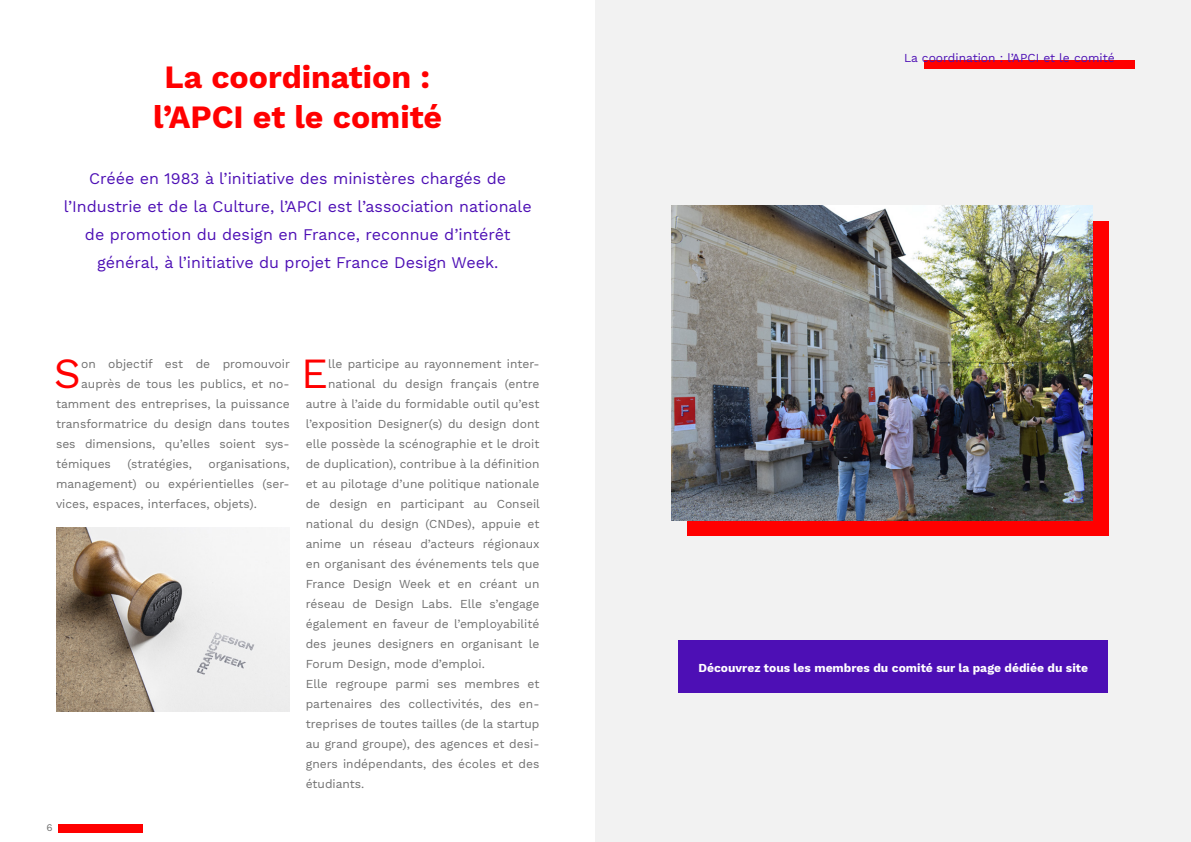
<style>
.page{position:relative;width:1191px;height:842px;background:#fff}
.page>*{position:absolute;margin:0;border:0;box-sizing:border-box;transform-origin:0 0}
.t1{font:42.3px "Work Sans";color:#f00}
.t2{font:700 32px/40px "Work Sans";color:#f00;text-align:center}
.t3{font:16px/28px "Work Sans";color:#4d0fb5;text-align:center}
.t4{font:12px/20px "Work Sans";color:#6f6f6f;text-align:justify}
.t5{font:700 12px "Work Sans";color:#fff}
.t6{font:12px "Work Sans";color:#4d0fb5}
.t7{font:10px "Work Sans";color:#6f6f6f}
</style>
<div class="page">
<div style="left:58px;top:824px;width:85px;height:8px;background:#f00"></div>
<div style="left:595px;top:0;width:596px;height:842px;background:#f2f2f2"></div>
<img style="left:56px;top:527px;width:234px;height:184px">
<div style="left:678px;top:640px;width:430px;height:52px;background:#4d0fb5"></div>
<div style="left:687px;top:221px;width:421px;height:315px;background:#f00"></div>
<img style="left:671px;top:205px;width:421px;height:315px">
<div style="left:924px;top:60px;width:211px;height:8px;background:#f00"></div>
<h2 class="t2" style="left:153px;top:59px;width:290px">La coordination : l’APCI et le comité</h2>
<h3 class="t3" style="left:64px;top:165px;width:469px">Créée en 1983 à l’initiative des ministères chargés de l’Industrie et de la Culture, l’APCI est l’association nationale de promotion du design en France, reconnue d’intérêt général, à l’initiative du projet France Design Week.</h3>
<h1 class="t1" style="left:54px;top:349px;width:29px">S</h1>
<p class="t4" style="left:81px;top:354px;width:210px">on objectif est de promouvoir</p>
<p class="t4" style="left:81px;top:374px;width:210px">auprès de tous les publics, et no-</p>
<p class="t4" style="left:56px;top:394px;width:235px">tamment des entreprises, la puissance</p>
<p class="t4" style="left:56px;top:414px;width:235px">transformatrice du design dans toutes</p>
<p class="t4" style="left:56px;top:434px;width:235px">ses dimensions, qu’elles soient sys-</p>
<p class="t4" style="left:56px;top:454px;width:56px">témiques</p>
<p class="t4" style="left:127px;top:454px;width:66px">(stratégies,</p>
<p class="t4" style="left:56px;top:454px;width:235px;text-indent:152px">organisations, management) ou expérientielles (ser&shy;vices, espaces, interfaces, objets).</p>
<p class="t7" style="left:46px;top:822px;width:8px">6</p>
<h1 class="t1" style="left:301px;top:349px;width:28px">E</h1>
<p class="t4" style="left:328px;top:354px;width:213px">lle participe au rayonnement inter-</p>
<p class="t4" style="left:328px;top:374px;width:213px">national du design français (entre</p>
<p class="t4" style="left:306px;top:394px;width:235px">autre à l’aide du formidable outil qu’est</p>
<p class="t4" style="left:306px;top:414px;width:235px">l’exposition Designer(s) du design dont</p>
<p class="t4" style="left:306px;top:434px;width:235px">elle possède la scénographie et le droit</p>
<p class="t4" style="left:306px;top:454px;width:235px">de duplication), contribue à la définition</p>
<p class="t4" style="left:306px;top:474px;width:235px">et au pilotage d’une politique nationale</p>
<p class="t4" style="left:306px;top:494px;width:236px">de design en participant au Conseil</p>
<p class="t4" style="left:306px;top:514px;width:235px">national du design (CNDes), appuie et</p>
<p class="t4" style="left:306px;top:534px;width:235px">anime un réseau d’acteurs régionaux</p>
<p class="t4" style="left:306px;top:554px;width:235px">en organisant des événements tels que</p>
<p class="t4" style="left:306px;top:574px;width:235px">France Design Week et en créant un</p>
<p class="t4" style="left:306px;top:594px;width:235px">réseau de Design Labs. Elle s’engage</p>
<p class="t4" style="left:306px;top:614px;width:235px">également en faveur de l’employabilité</p>
<p class="t4" style="left:306px;top:634px;width:235px">des jeunes designers en organisant le</p>
<p class="t4" style="left:306px;top:655px;width:181px">Forum Design, mode d’emploi.</p>
<p class="t4" style="left:306px;top:675px;width:235px">Elle regroupe parmi ses membres et</p>
<p class="t4" style="left:306px;top:695px;width:235px">partenaires des collectivités, des en-</p>
<p class="t4" style="left:306px;top:715px;width:235px">treprises de toutes tailles (de la startup</p>
<p class="t4" style="left:306px;top:735px;width:235px">au grand groupe), des agences et desi-</p>
<p class="t4" style="left:306px;top:755px;width:235px">gners indépendants, des écoles et des</p>
<p class="t4" style="left:306px;top:775px;width:60px">étudiants.</p>
<p class="t6" style="left:904px;top:51px;width:212px">La coordination : l’APCI et le comité</p>
<p class="t5" style="left:698px;top:661px;width:391px">Découvrez tous les membres du comité sur la page dédiée du site</p>
</div>
